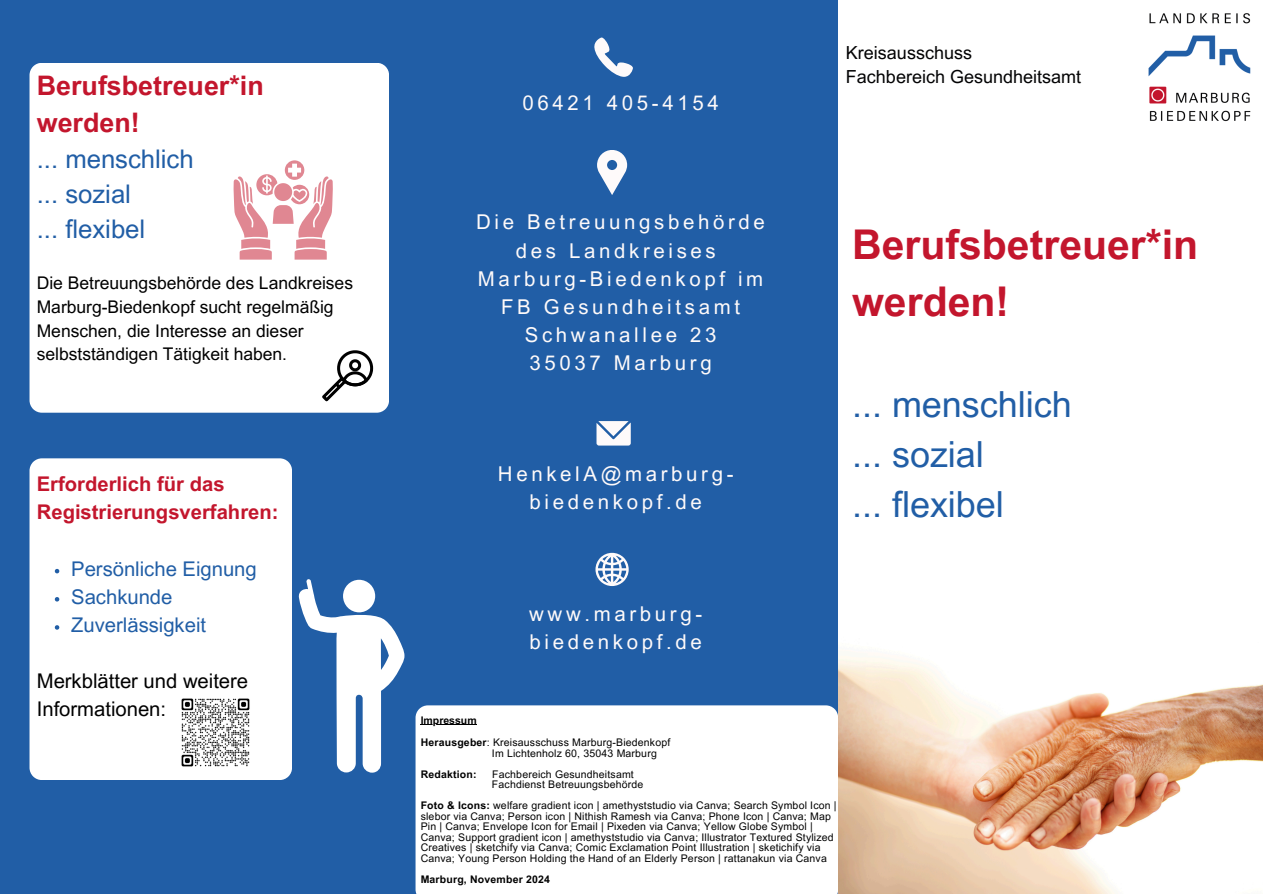
<style>
.page{position:relative;width:1263px;height:894px;background:#fff}
.page>*{position:absolute;margin:0;border:0;box-sizing:border-box;transform-origin:0 0}
.t1{font:700 40.95px/56.4px "Arial MT Pro";color:#c3162d}
.t2{font:36px/50.1px "Arial MT Pro";color:#215ea6}
.t3{font:700 26.85px/37.2px "Arial MT Pro";color:#c3162d}
.t4{font:25.65px/34.8px "Arial MT Pro";color:#215ea6}
.t5{font:20.4px/28.2px "Arial MT Pro";letter-spacing:.18em;color:#fefafa;text-align:center}
.t6{font:700 20.25px/28.2px "Arial MT Pro";color:#c3162d}
.t7{font:20.25px "Arial MT Pro";color:#215ea6}
.t8{font:20.25px/28.2px "Arial MT Pro";color:#000}
.t9{font:18px/24.8px "Arial MT Pro";color:#030304}
.t10{font:17.4px/23.7px "Arial MT Pro";color:#000}
.t11{font:10.5px/10.5px "Arial MT Pro";letter-spacing:.015em;color:#000}
.t12{font:700 10.5px "Arial MT Pro";letter-spacing:.015em;color:#000}
.s1{font-weight:700}
</style>
<div class="page">
<div style="left:0;top:0;width:1263px;height:893px;background:#215ea6"></div>
<div style="left:30px;top:63px;width:359px;height:349px;background:#fff"></div>
<svg style="left:322px;top:350px;width:51px;height:51px;background:#bfbfbf"></svg>
<svg style="left:233px;top:160px;width:100px;height:99px;background:#f1c9ce"></svg>
<div style="left:30px;top:458px;width:262px;height:321px;background:#fff"></div>
<svg style="left:298px;top:579px;width:106px;height:193px"></svg>
<img style="left:176px;top:692px;width:80px;height:80px">
<svg style="left:55px;top:568px;width:4px;height:5px"></svg>
<svg style="left:55px;top:597px;width:4px;height:4px"></svg>
<svg style="left:55px;top:625px;width:4px;height:4px"></svg>
<svg style="left:594px;top:38px;width:39px;height:38px"></svg>
<svg style="left:597px;top:151px;width:30px;height:44px"></svg>
<svg style="left:596px;top:421px;width:34px;height:24px"></svg>
<svg style="left:595px;top:552px;width:34px;height:34px"></svg>
<img style="left:838px;top:630px;width:425px;height:263px">
<div style="left:838px;top:0;width:425px;height:630px;background:#fff"></div>
<img style="left:1148px;top:13px;width:103px;height:109px">
<div style="left:416px;top:705px;width:422px;height:188px;background:#fff"></div>
<hr style="left:421px;top:724px;width:56px;height:1px;background:#000">
<h3 class="t3" style="left:37px;top:70px;width:229px">Berufsbetreuer*in werden!</h3>
<h3 class="t4" style="left:37px;top:144px;width:158px">... menschlich ... sozial<br>... flexibel</h3>
<h6 class="t10" style="left:37px;top:273px;width:318px">Die Betreuungsbehörde des Landkreises Marburg-Biedenkopf sucht regelmäßig Menschen, die Interesse an dieser selbstständigen Tätigkeit haben.</h6>
<p class="t6" style="left:37px;top:472px;width:243px">Erforderlich für das<br>Registrierungsverfahren:</p>
<h4 class="t7" style="left:71px;top:560px;width:187px">Persönliche Eignung</h4>
<p class="t7" style="left:71px;top:589px;width:103px">Sachkunde</p>
<p class="t7" style="left:71px;top:617px;width:136px">Zuverlässigkeit</p>
<p class="t8" style="left:37px;top:669px;width:213px">Merkblätter und weitere<br>Informationen:</p>
<h5 class="t5" style="left:522px;top:91px;width:198px">06421 405-4154</h5>
<h5 class="t9" style="left:846px;top:42px;width:237px">Kreisausschuss<br>Fachbereich Gesundheitsamt</h5>
<p class="t5" style="left:476px;top:211px;width:290px">Die Betreuungsbehörde des Landkreises<br>Marburg-Biedenkopf im<br>FB Gesundheitsamt<br>Schwanallee 23<br>35037 Marburg</p>
<p class="t5" style="left:498px;top:462px;width:237px">HenkelA@marburg&shy;biedenkopf.de</p>
<h2 class="t1" style="left:852px;top:221px;width:348px">Berufsbetreuer*in werden!</h2>
<p class="t2" style="left:852px;top:383px;width:221px">... menschlich ... sozial<br>... flexibel</p>
<h6 class="t5" style="left:529px;top:602px;width:174px;text-align:left">www.marburg&shy;biedenkopf.de</h6>
<p class="t12" style="left:421px;top:715px;width:58px">Impressum</p>
<h5 class="t11" style="left:421px;top:738px;width:251px"><span class="s1">Herausgeber</span>: Kreisausschuss Marburg-Biedenkopf</h5>
<p class="t11" style="left:492px;top:749px;width:166px">Im Lichtenholz 60, 35043 Marburg</p>
<h5 class="t12" style="left:421px;top:770px;width:57px">Redaktion:</h5>
<h5 class="t11" style="left:492px;top:770px;width:143px">Fachbereich Gesundheitsamt</h5>
<p class="t11" style="left:492px;top:780px;width:153px">Fachdienst Betreuungsbehörde</p>
<h5 class="t11" style="left:421px;top:801px;width:417px"><span class="s1">Foto &amp; Icons:</span> welfare gradient icon | amethyststudio via Canva; Search Symbol Icon | slebor via Canva; Person icon | Nithish Ramesh via Canva; Phone Icon | Canva; Map Pin | Canva; Envelope Icon for Email | Pixeden via Canva; Yellow Globe Symbol | Canva; Support gradient icon | amethyststudio via Canva; Illustrator Textured Stylized Creatives | sketchify via Canva; Comic Exclamation Point Illustration | sketichify via Canva; Young Person Holding the Hand of an Elderly Person | rattanakun via Canva</h5>
<p class="t12" style="left:421px;top:875px;width:131px">Marburg, November 2024</p>
</div>
